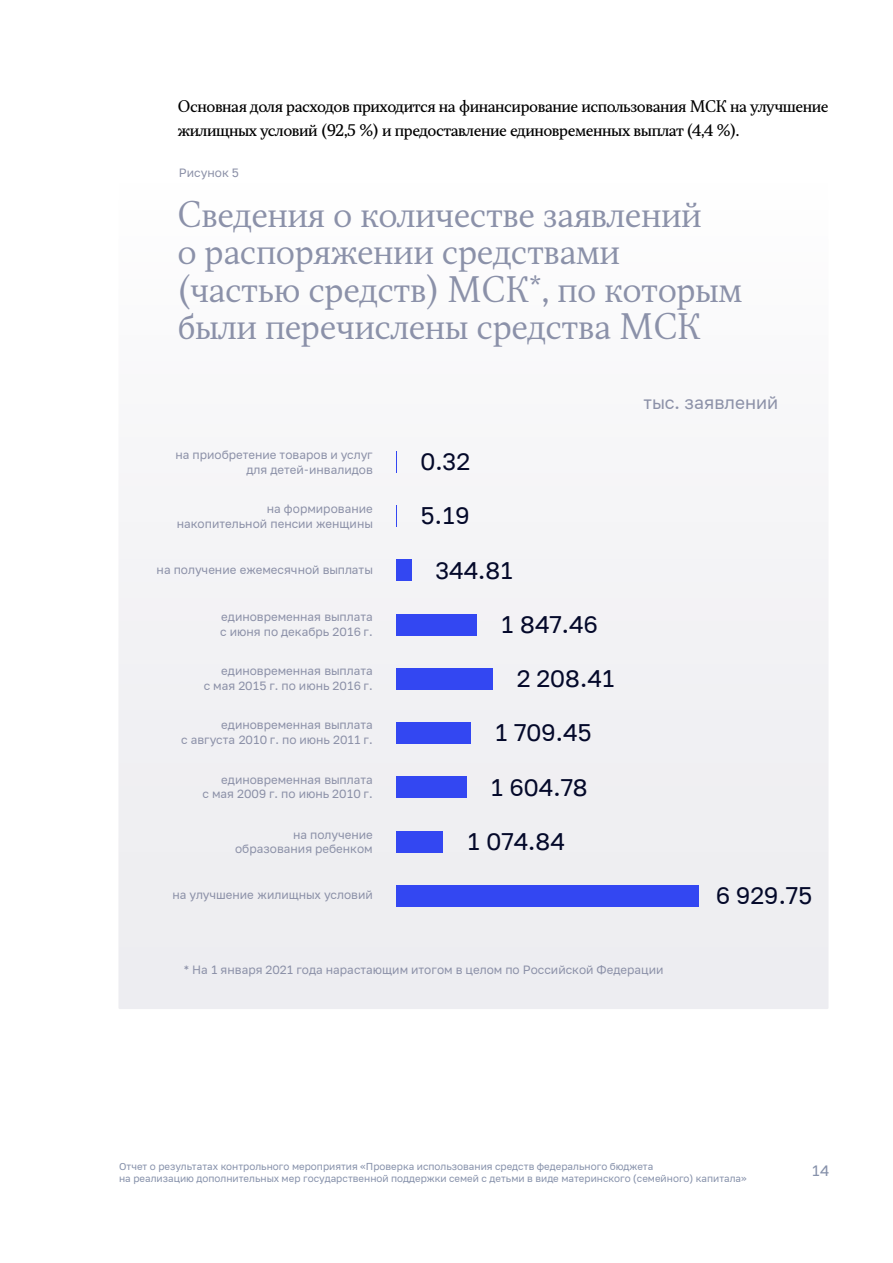
<style>
.page{position:relative;width:893px;height:1263px;background:#fff}
.page>*{position:absolute;margin:0;border:0;box-sizing:border-box;transform-origin:0 0}
.t1{font:300 33px/37.5px "TT Jenevers";letter-spacing:-.015em;color:#8b91a9}
.t2{font:24px "PT Russia Text";letter-spacing:.005em;color:#04092a}
.t3{font:18px "PT Russia Text";color:#8c91a8}
.t4{font:15px/24px "TT Jenevers";letter-spacing:-.03em;color:#000}
.t5{font:15px "PT Russia Text";color:#8691aa}
.t6{font:12px/14.4px "PT Russia Text";color:#8c91a8;text-align:right}
.t7{font:10.05px/12px "PT Russia Text";color:#8691aa}
</style>
<div class="page">
<div style="left:119px;top:522px;width:709px;height:487px;background:#f0eff2"></div>
<div style="left:396px;top:722px;width:75px;height:22px;background:#3347f2"></div>
<div style="left:396px;top:776px;width:71px;height:22px;background:#3347f2"></div>
<div style="left:396px;top:885px;width:303px;height:21px;background:#3347f2"></div>
<div style="left:396px;top:831px;width:47px;height:21px;background:#3347f2"></div>
<div style="left:396px;top:668px;width:97px;height:22px;background:#3347f2"></div>
<svg style="left:396px;top:451px;width:1px;height:22px"></svg>
<div style="left:396px;top:614px;width:81px;height:21px;background:#3347f2"></div>
<svg style="left:396px;top:505px;width:1px;height:22px"></svg>
<div style="left:396px;top:560px;width:15px;height:21px;background:#3347f2"></div>
<p class="t4" style="left:178px;top:95px;width:652px">Основная доля расходов приходится на финансирование использования МСК на улучшение жилищных условий (92,5 %) и предоставление единовременных выплат (4,4 %).</p>
<p class="t6" style="left:179px;top:166px;width:61px">Рисунок 5</p>
<h1 class="t1" style="left:177px;top:196px;width:567px">Сведения о количестве заявлений<br>о распоряжении средствами (частью средств) МСК*, по которым были перечислены средства МСК</h1>
<h3 class="t3" style="left:644px;top:392px;width:136px">тыс. заявлений</h3>
<p class="t6" style="left:175px;top:448px;width:199px">на приобретение товаров и услуг для детей-инвалидов</p>
<h2 class="t2" style="left:420px;top:448px;width:51px">0.32</h2>
<p class="t6" style="left:177px;top:502px;width:197px">на формирование накопительной пенсии женщины</p>
<h2 class="t2" style="left:421px;top:502px;width:51px">5.19</h2>
<p class="t6" style="left:157px;top:563px;width:218px">на получение ежемесячной выплаты</p>
<h2 class="t2" style="left:435px;top:556px;width:80px">344.81</h2>
<p class="t6" style="left:220px;top:610px;width:154px;text-align:left">единовременная выплата с июня по декабрь 2016 г.</p>
<h2 class="t2" style="left:501px;top:611px;width:98px">1 847.46</h2>
<p class="t6" style="left:204px;top:664px;width:171px">единовременная выплата<br>с мая 2015 г. по июнь 2016 г.</p>
<h2 class="t2" style="left:517px;top:665px;width:100px">2 208.41</h2>
<p class="t6" style="left:181px;top:718px;width:193px">единовременная выплата<br>с августа 2010 г. по июнь 2011 г.</p>
<h2 class="t2" style="left:495px;top:719px;width:98px">1 709.45</h2>
<p class="t6" style="left:203px;top:772px;width:172px">единовременная выплата<br>с мая 2009 г. по июнь 2010 г.</p>
<h2 class="t2" style="left:490px;top:773px;width:99px">1 604.78</h2>
<p class="t6" style="left:235px;top:827px;width:139px">на получение образования ребенком</p>
<h2 class="t2" style="left:467px;top:827px;width:99px">1 074.84</h2>
<p class="t6" style="left:172px;top:887px;width:202px">на улучшение жилищных условий</p>
<h2 class="t2" style="left:716px;top:882px;width:98px">6 929.75</h2>
<p class="t6" style="left:184px;top:963px;width:481px">* На 1 января 2021 года нарастающим итогом в целом по Российской Федерации</p>
<p class="t7" style="left:119px;top:1160px;width:629px">Отчет о результатах контрольного мероприятия «Проверка использования средств федерального бюджета<br>на реализацию дополнительных мер государственной поддержки семей с детьми в виде материнского (семейного) капитала»</p>
<p class="t5" style="left:812px;top:1162px;width:19px">14</p>
</div>
